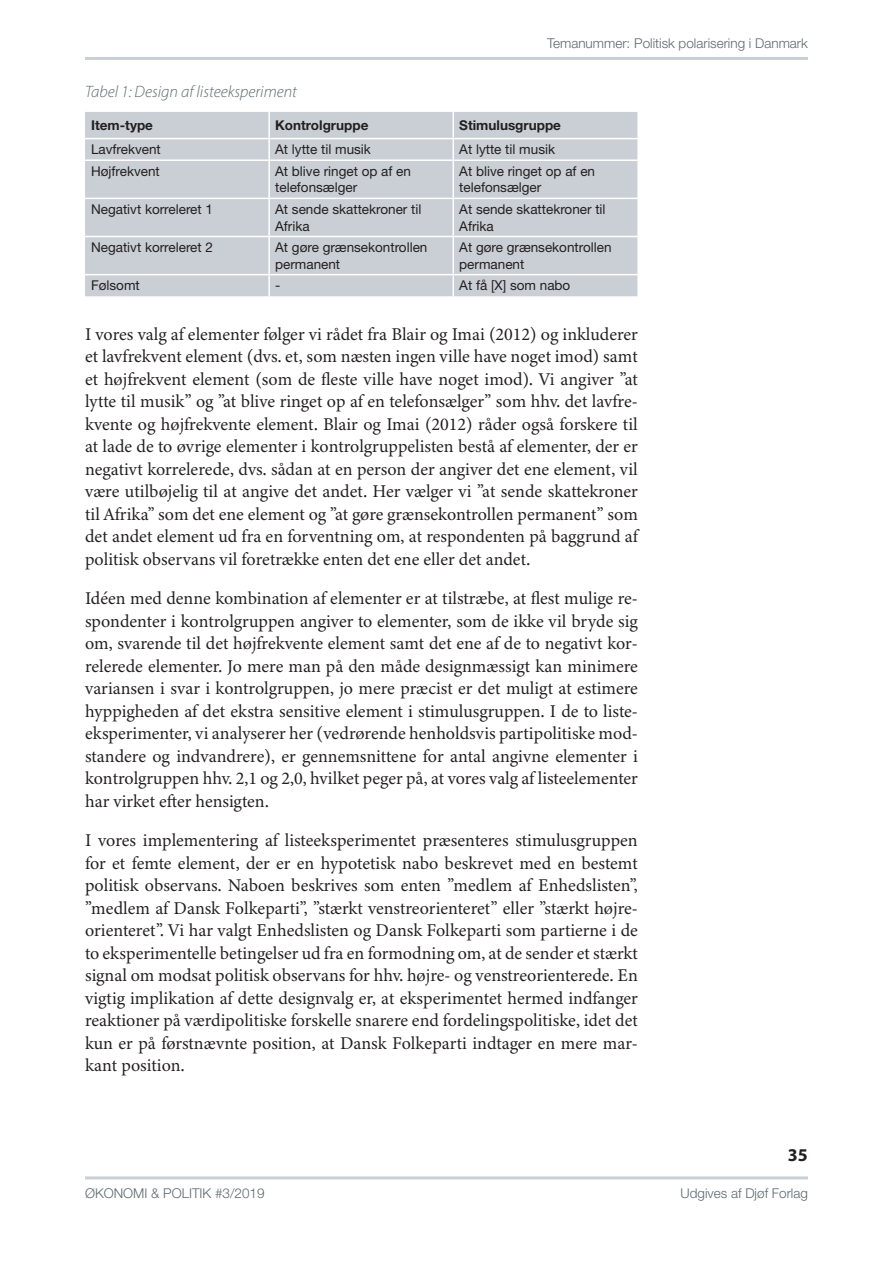
<style>
.page{position:relative;width:893px;height:1263px;background:#fff}
.page>*{position:absolute;margin:0;border:0;box-sizing:border-box;transform-origin:0 0}
.t1{font:18px/22.5px "Minion 3";color:#231f20;text-align:justify}
.t2{font:700 18px "Myriad Pro";color:#231f20}
.t3{font:italic 300 16.5px "Myriad Pro";color:#5e696f}
.t4{font:13.5px/16.5px "Helvetica Neue LT Std";color:#231f20}
.t5{font:300 13.5px "Helvetica Neue LT Std";color:#5e696f}
.t6{font:700 13.5px "Helvetica Neue LT Std";color:#231f20}
</style>
<div class="page">
<hr style="left:85px;top:1176px;width:723px;height:3px;background:#c9cfd4">
<hr style="left:85px;top:57px;width:723px;height:3px;background:#c9cfd4">
<div style="left:85px;top:112px;width:552px;height:184px;background:#c9cfd4"></div>
<hr style="left:268px;top:112px;width:2px;height:26px;background:#fff">
<hr style="left:85px;top:138px;width:184px;height:1px;background:#fff">
<hr style="left:269px;top:138px;width:184px;height:1px;background:#fff">
<hr style="left:268px;top:139px;width:2px;height:20px;background:#fff">
<hr style="left:453px;top:138px;width:184px;height:1px;background:#fff">
<svg style="left:453px;top:112px;width:1px;height:47px"></svg>
<hr style="left:85px;top:159px;width:184px;height:2px;background:#fff">
<hr style="left:269px;top:159px;width:184px;height:2px;background:#fff">
<hr style="left:268px;top:161px;width:2px;height:37px;background:#fff">
<hr style="left:453px;top:159px;width:184px;height:2px;background:#fff">
<hr style="left:453px;top:161px;width:1px;height:37px;background:#fff">
<hr style="left:85px;top:198px;width:184px;height:1px;background:#fff">
<hr style="left:269px;top:198px;width:184px;height:1px;background:#fff">
<hr style="left:268px;top:199px;width:2px;height:37px;background:#fff">
<hr style="left:453px;top:198px;width:184px;height:1px;background:#fff">
<hr style="left:453px;top:199px;width:1px;height:37px;background:#fff">
<hr style="left:85px;top:236px;width:184px;height:1px;background:#fff">
<hr style="left:269px;top:236px;width:184px;height:1px;background:#fff">
<hr style="left:268px;top:237px;width:2px;height:37px;background:#fff">
<hr style="left:453px;top:236px;width:184px;height:1px;background:#fff">
<hr style="left:453px;top:237px;width:1px;height:37px;background:#fff">
<hr style="left:85px;top:274px;width:184px;height:1px;background:#fff">
<hr style="left:269px;top:274px;width:184px;height:1px;background:#fff">
<hr style="left:268px;top:275px;width:2px;height:21px;background:#fff">
<hr style="left:453px;top:274px;width:184px;height:1px;background:#fff">
<svg style="left:453px;top:275px;width:1px;height:21px"></svg>
<p class="t5" style="left:547px;top:35px;width:262px">Temanummer: Politisk polarisering i Danmark</p>
<p class="t3" style="left:85px;top:82px;width:214px">Tabel 1: Design af listeeksperiment</p>
<p class="t6" style="left:91px;top:117px;width:63px">Item-type</p>
<p class="t6" style="left:275px;top:117px;width:95px">Kontrolgruppe</p>
<p class="t6" style="left:459px;top:117px;width:103px">Stimulusgruppe</p>
<p class="t4" style="left:91px;top:141px;width:71px">Lavfrekvent</p>
<p class="t4" style="left:275px;top:141px;width:97px">At lytte til musik</p>
<p class="t4" style="left:459px;top:141px;width:97px">At lytte til musik</p>
<p class="t4" style="left:91px;top:163px;width:70px">Højfrekvent</p>
<p class="t4" style="left:275px;top:163px;width:137px">At blive ringet op af en telefonsælger</p>
<p class="t4" style="left:459px;top:163px;width:137px">At blive ringet op af en telefonsælger</p>
<p class="t4" style="left:91px;top:201px;width:124px">Negativt korreleret 1</p>
<p class="t4" style="left:275px;top:201px;width:148px">At sende skattekroner til<br>Afrika</p>
<p class="t4" style="left:459px;top:201px;width:148px">At sende skattekroner til<br>Afrika</p>
<p class="t4" style="left:91px;top:239px;width:124px">Negativt korreleret 2</p>
<p class="t4" style="left:275px;top:239px;width:154px">At gøre grænsekontrollen permanent</p>
<p class="t4" style="left:459px;top:239px;width:154px">At gøre grænsekontrollen permanent</p>
<p class="t4" style="left:91px;top:277px;width:50px">Følsomt</p>
<p class="t4" style="left:275px;top:277px;width:7px">-</p>
<p class="t4" style="left:459px;top:277px;width:113px">At få [X] som nabo</p>
<p class="t1" style="left:85px;top:323px;width:554px">I vores valg af elementer følger vi rådet fra Blair og Imai (2012) og inkluderer et lavfrekvent element (dvs. et, som næsten ingen ville have noget imod) samt et højfrekvent element (som de fleste ville have noget imod). Vi angiver ”at lytte til musik” og ”at blive ringet op af en telefonsælger” som hhv. det lavfre&shy;kvente og højfrekvente element. Blair og Imai (2012) råder også forskere til at lade de to øvrige elementer i kontrolgruppelisten bestå af elementer, der er negativt korrelerede, dvs. sådan at en person der angiver det ene element, vil være utilbøjelig til at angive det andet. Her vælger vi ”at sende skattekroner til Afrika” som det ene element og ”at gøre grænsekontrollen permanent” som det andet element ud fra en forventning om, at respondenten på baggrund af politisk observans vil foretrække enten det ene eller det andet.</p>
<p class="t1" style="left:85px;top:587px;width:554px">Idéen med denne kombination af elementer er at tilstræbe, at flest mulige re&shy;spondenter i kontrolgruppen angiver to elementer, som de ikke vil bryde sig om, svarende til det højfrekvente element samt det ene af de to negativt kor&shy;relerede elementer. Jo mere man på den måde designmæssigt kan minimere variansen i svar i kontrolgruppen, jo mere præcist er det muligt at estimere hyppigheden af det ekstra sensitive element i stimulusgruppen. I de to liste&shy;eksperimenter, vi analyserer her (vedrørende henholdsvis partipolitiske mod&shy;standere og indvandrere), er gennemsnittene for antal angivne elementer i kontrolgruppen hhv. 2,1 og 2,0, hvilket peger på, at vores valg af listeelementer har virket efter hensigten.</p>
<p class="t1" style="left:85px;top:829px;width:554px">I vores implementering af listeeksperimentet præsenteres stimulusgruppen for et femte element, der er en hypotetisk nabo beskrevet med en bestemt politisk observans. Naboen beskrives som enten ”medlem af Enhedslisten”, ”medlem af Dansk Folkeparti”, ”stærkt venstreorienteret” eller ”stærkt højre&shy;orienteret”. Vi har valgt Enhedslisten og Dansk Folkeparti som partierne i de to eksperimentelle betingelser ud fra en formodning om, at de sender et stærkt signal om modsat politisk observans for hhv. højre- og venstreorienterede. En vigtig implikation af dette designvalg er, at eksperimentet hermed indfanger reaktioner på værdipolitiske forskelle snarere end fordelingspolitiske, idet det kun er på førstnævnte position, at Dansk Folkeparti indtager en mere mar&shy;kant position.</p>
<p class="t2" style="left:788px;top:1143px;width:21px">35</p>
<p class="t5" style="left:85px;top:1185px;width:181px">ØKONOMI &amp; POLITIK #3/2019</p>
<p class="t5" style="left:681px;top:1185px;width:129px">Udgives af Djøf Forlag</p>
</div>
